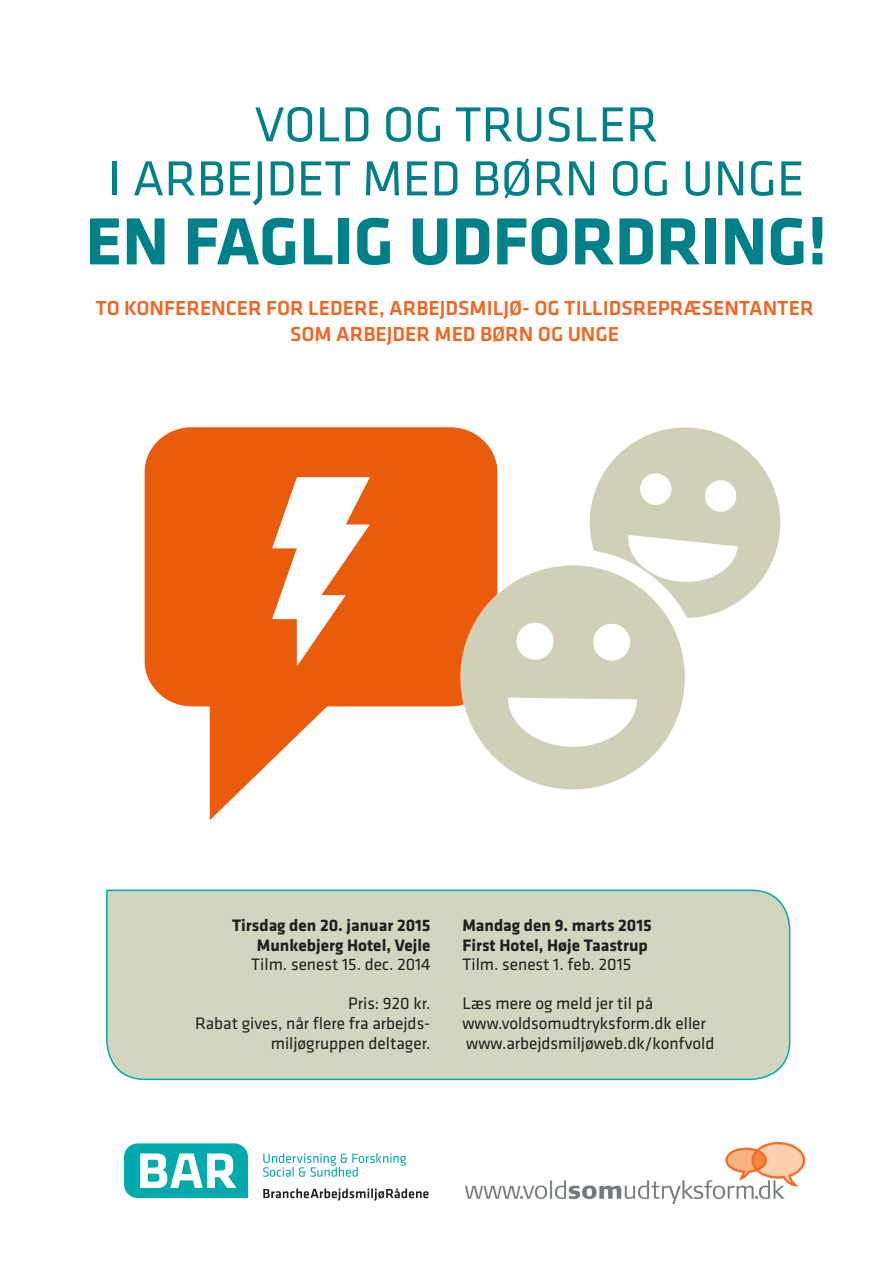
<style>
.page{position:relative;width:893px;height:1263px;background:#fff}
.page>*{position:absolute;margin:0;border:0;box-sizing:border-box;transform-origin:0 0}
.MR{font:700 69px "Klavika";color:#008189}
.MR-2{font:51px "Klavika";color:#008189}
.MR-3{font:500 21px "Klavika";color:#f36421}
.MR-4{font:17.25px "Klavika";color:#231f20}
.MR-5{font:700 17.25px "Klavika";color:#231f20}
</style>
<div class="page">
<svg style="left:124px;top:1143px;width:124px;height:55px"></svg>
<svg style="left:263px;top:1188px;width:166px;height:13px"></svg>
<svg style="left:263px;top:1153px;width:143px;height:24px"></svg>
<img style="left:465px;top:1143px;width:339px;height:60px">
<img style="left:145px;top:428px;width:315px;height:392px">
<div style="left:106px;top:889px;width:685px;height:192px;background:#d2d6c0"></div>
<img style="left:460px;top:427px;width:320px;height:363px">
<p class="MR-2" style="left:254px;top:91px;width:405px">VOLD OG TRUSLER</p>
<p class="MR-2" style="left:108px;top:145px;width:698px">I ARBEJDET MED BØRN OG UNGE</p>
<p class="MR" style="left:85px;top:192px;width:743px">EN FAGLIG UDFORDRING!</p>
<p class="MR-3" style="left:96px;top:294px;width:720px">TO KONFERENCER FOR LEDERE, ARBEJDSMILJØ- OG TILLIDSREPRÆSENTANTER</p>
<p class="MR-3" style="left:290px;top:319px;width:330px">SOM ARBEJDER MED BØRN OG UNGE</p>
<p class="MR-5" style="left:232px;top:913px;width:200px">Tirsdag den 20. januar 2015</p>
<p class="MR-5" style="left:257px;top:933px;width:175px">Munkebjerg Hotel, Vejle</p>
<p class="MR-4" style="left:251px;top:953px;width:181px">Tilm. senest 15. dec. 2014</p>
<p class="MR-4" style="left:348px;top:992px;width:84px">Pris: 920 kr.</p>
<p class="MR-4" style="left:195px;top:1012px;width:237px">Rabat gives, når flere fra arbejds-</p>
<p class="MR-4" style="left:271px;top:1031px;width:161px">miljøgruppen deltager.</p>
<p class="MR-5" style="left:462px;top:913px;width:191px">Mandag den 9. marts 2015</p>
<p class="MR-5" style="left:462px;top:933px;width:187px">First Hotel, Høje Taastrup</p>
<p class="MR-4" style="left:462px;top:953px;width:170px">Tilm. senest 1. feb. 2015</p>
<p class="MR-4" style="left:462px;top:992px;width:192px">Læs mere og meld jer til på</p>
<p class="MR-4" style="left:462px;top:1012px;width:245px">www.voldsomudtryksform.dk eller</p>
<p class="MR-4" style="left:466px;top:1031px;width:250px">www.arbejdsmiljøweb.dk/konfvold</p>
</div>
